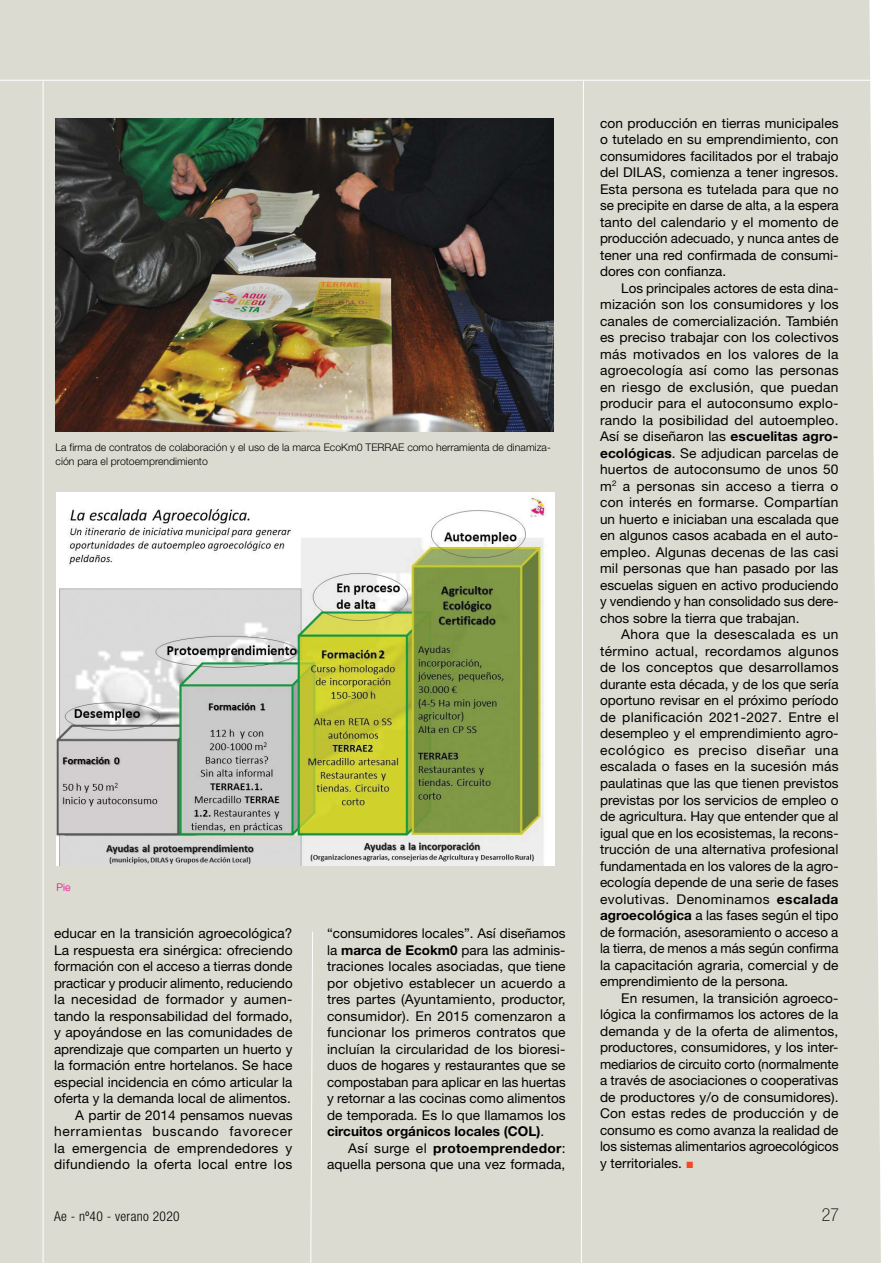
<style>
.page{position:relative;width:893px;height:1263px;background:#d9d8cc}
.page>*{position:absolute;margin:0;border:0;box-sizing:border-box;transform-origin:0 0}
.t1{font:100 condensed 18px "Helvetica Neue LT Std";color:#000}
.t2{font:13.5px/16.5px "Helvetica Neue LT Std";color:#000;text-align:justify}
.t3{font:300 condensed 13.5px "Helvetica Neue LT Std";letter-spacing:.025em;color:#000}
.t4{font:300 10.5px/13.5px "Helvetica Neue LT Std";color:#000}
.t5{font:300 10.5px "Helvetica Neue LT Std";color:#ec008c}
.s1{font-weight:700}
.s2{font-family:"Arial";color:#f04c23}
</style>
<div class="page">
<hr style="left:43px;top:81px;width:1px;height:1182px;background:#fff">
<svg style="left:310px;top:931px;width:3px;height:332px"></svg>
<svg style="left:581px;top:81px;width:3px;height:1182px"></svg>
<svg style="left:869px;top:0;width:24px;height:1263px"></svg>
<img style="left:57px;top:492px;width:497px;height:374px">
<img style="left:56px;top:118px;width:497px;height:314px">
<hr style="left:0;top:80px;width:890px;height:1px;background:#fff">
<p class="t4" style="left:56px;top:440px;width:497px">La firma de contratos de colaboración y el uso de la marca EcoKm0 TERRAE como herramienta de dinamiza&shy;ción para el protoemprendimiento</p>
<p class="t5" style="left:57px;top:881px;width:16px">Pie</p>
<p class="t2" style="left:54px;top:925px;width:240px;text-align:right">educar en la transición agroecológica?<br>La respuesta era sinérgica: ofreciendo formación con el acceso a tierras donde practicar y producir alimento, reduciendo la necesidad de formador y aumen&shy;tando la responsabilidad del formado, y apoyándose en las comunidades de aprendizaje que comparten un huerto y la formación entre hortelanos. Se hace especial incidencia en cómo articular la oferta y la demanda local de alimentos.<br>A partir de 2014 pensamos nuevas herramientas buscando favorecer la emergencia de emprendedores y difundiendo la oferta local entre los</p>
<p class="t2" style="left:327px;top:925px;width:240px">“consumidores locales”. Así diseñamos la <span class="s1">marca de Ecokm0</span> para las adminis&shy;traciones locales asociadas, que tiene por objetivo establecer un acuerdo a tres partes (Ayuntamiento, productor, consumidor). En 2015 comenzaron a funcionar los primeros contratos que incluían la circularidad de los bioresi&shy;duos de hogares y restaurantes que se compostaban para aplicar en las huertas y retornar a las cocinas como alimentos de temporada. Es lo que llamamos los <span class="s1">circuitos orgánicos locales (COL)</span>.</p>
<p class="t2" style="left:327px;top:1139px;width:240px;text-align:right">Así surge el <span class="s1">protoemprendedor</span>: aquella persona que una vez formada,</p>
<p class="t2" style="left:600px;top:115px;width:240px">con producción en tierras municipales o tutelado en su emprendimiento, con consumidores facilitados por el trabajo del DILAS, comienza a tener ingresos.<br>Esta persona es tutelada para que no se precipite en darse de alta, a la espera tanto del calendario y el momento de producción adecuado, y nunca antes de tener una red confirmada de consumi&shy;dores con confianza.</p>
<p class="t2" style="left:600px;top:280px;width:240px;text-indent:21px">Los principales actores de esta dina&shy;mización son los consumidores y los canales de comercialización. También es preciso trabajar con los colectivos más motivados en los valores de la agroecología así como las personas en riesgo de exclusión, que puedan producir para el autoconsumo explo&shy;rando la posibilidad del autoempleo.<br>Así se diseñaron las <span class="s1">escuelitas agro&shy;ecológicas</span>. Se adjudican parcelas de huertos de autoconsumo de unos 50 m<sup>2</sup> a personas sin acceso a tierra o con interés en formarse. Compartían un huerto e iniciaban una escalada que en algunos casos acabada en el auto&shy;empleo. Algunas decenas de las casi mil personas que han pasado por las escuelas siguen en activo produciendo y vendiendo y han consolidado sus dere&shy;chos sobre la tierra que trabajan.</p>
<p class="t2" style="left:600px;top:626px;width:240px;text-indent:21px">Ahora que la desescalada es un término actual, recordamos algunos de los conceptos que desarrollamos durante esta década, y de los que sería oportuno revisar en el próximo período de planificación 2021-2027. Entre el desempleo y el emprendimiento agro&shy;ecológico es preciso diseñar una escalada o fases en la sucesión más paulatinas que las que tienen previstos previstas por los servicios de empleo o de agricultura. Hay que entender que al igual que en los ecosistemas, la recons&shy;trucción de una alternativa profesional fundamentada en los valores de la agro&shy;ecología depende de una serie de fases evolutivas. Denominamos <span class="s1">escalada agroecológica</span> a las fases según el tipo de formación, asesoramiento o acceso a la tierra, de menos a más según confirma la capacitación agraria, comercial y de emprendimiento de la persona.</p>
<p class="t2" style="left:600px;top:989px;width:240px;text-indent:21px">En resumen, la transición agroeco&shy;lógica la confirmamos los actores de la demanda y de la oferta de alimentos, productores, consumidores, y los inter&shy;mediarios de circuito corto (normalmente a través de asociaciones o cooperativas de productores y/o de consumidores).<br>Con estas redes de producción y de consumo es como avanza la realidad de los sistemas alimentarios agroecológicos y territoriales. <span class="s2">■</span></p>
<p class="t3" style="left:54px;top:1208px;width:127px">Ae - nº40 - verano 2020</p>
<h1 class="t1" style="left:822px;top:1204px;width:19px">27</h1>
</div>
